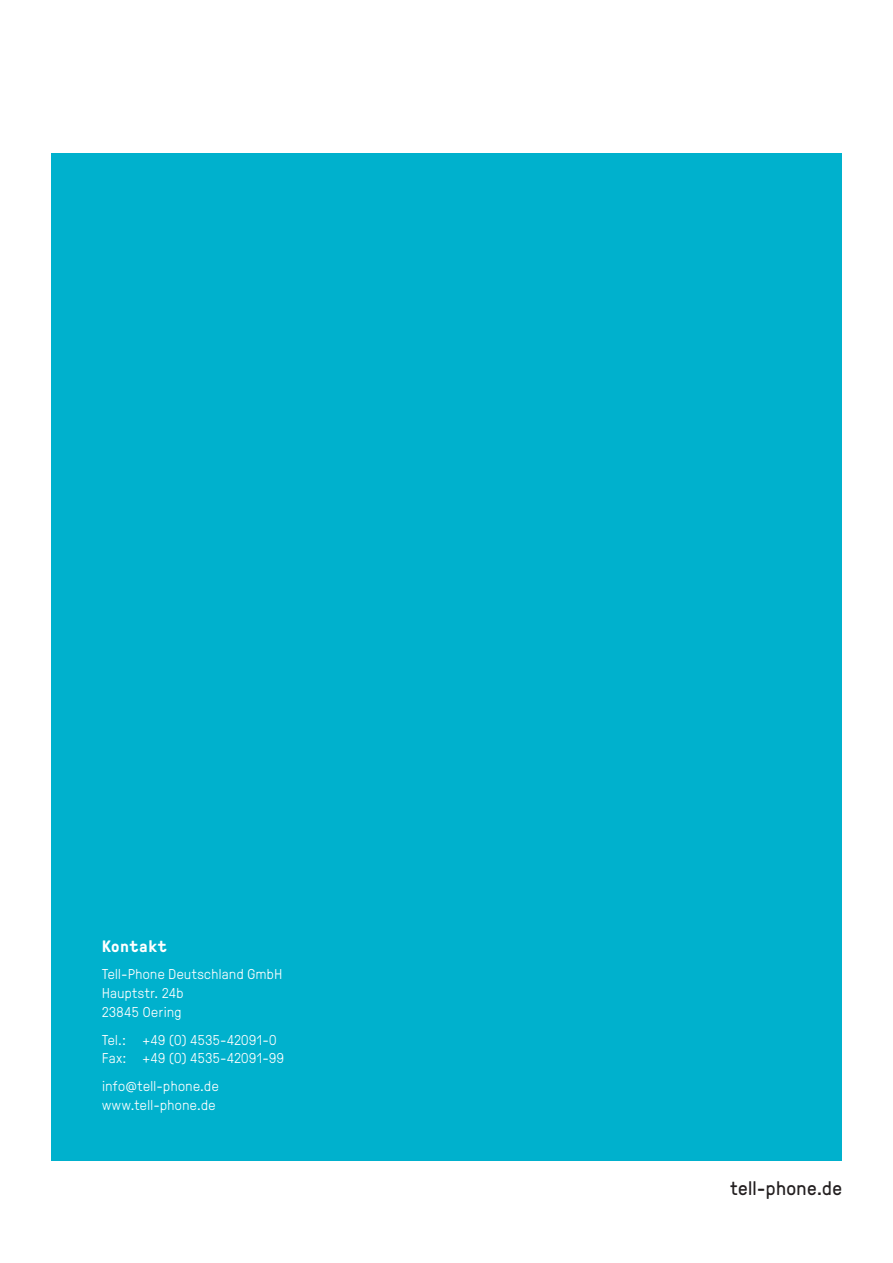
<style>
.page{position:relative;width:893px;height:1263px;background:#fff}
.page>*{position:absolute;margin:0;border:0;box-sizing:border-box;transform-origin:0 0}
.t1{font:19.5px "GT Pressura";letter-spacing:.02em;color:#231f20}
.t2{font:700 16.5px "GT Pressura Mono";letter-spacing:.015em;color:#fff}
.t3{font:300 14.25px/18.8px "GT Pressura";letter-spacing:.03em;color:#fff}
</style>
<div class="page">
<div style="left:51px;top:153px;width:791px;height:1008px;background:#00b1cd"></div>
<p class="t2" style="left:102px;top:934px;width:66px">Kontakt</p>
<p class="t3" style="left:102px;top:964px;width:182px">Tell-Phone Deutschland GmbH<br>Hauptstr. 24b<br>23845 Oering</p>
<p class="t3" style="left:102px;top:1029px;width:183px">Tel.: +49 (0) 4535-42091-0<br>Fax: +49 (0) 4535-42091-99</p>
<p class="t3" style="left:102px;top:1076px;width:118px">info@tell-phone.de www.tell-phone.de</p>
<h1 class="t1" style="left:731px;top:1175px;width:113px">tell-phone.de</h1>
</div>
